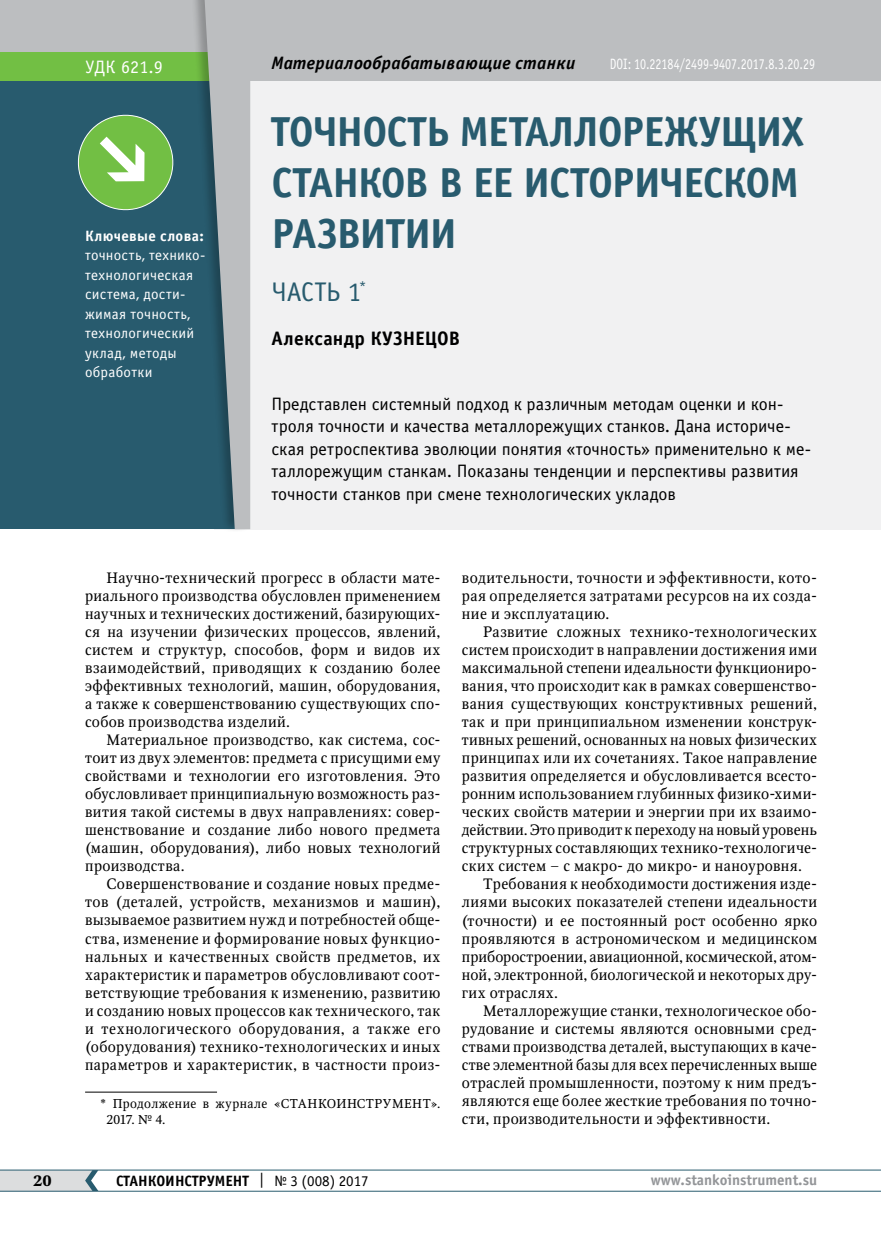
<style>
.page{position:relative;width:881px;height:1234px;background:#fff}
.page>*{position:absolute;margin:0;border:0;box-sizing:border-box;transform-origin:0 0}
.t1{font:700 42px/51px "Officina Sans C";letter-spacing:-.025em;color:#285b6e;text-align:justify}
.t2{font:27px "Officina Sans C";color:#285b6e}
.t3{font:700 19.5px "Officina Sans C";letter-spacing:.015em;color:#000}
.t4{font:18px/22.5px "Officina Sans C";letter-spacing:-.005em;color:#000}
.t5{font:italic 700 18px "Officina Sans C";letter-spacing:.015em;color:#000}
.t6{font:18px "Officina Sans C";letter-spacing:.01em;color:#fff}
.t7{font:15px/18px "Octava";letter-spacing:.03em;color:#000;text-align:justify}
.t8{font:15px/19.5px "Officina Sans C";letter-spacing:.015em;color:#fff}
.t9{font:15px "Officina Sans C";letter-spacing:.015em;color:#fff;scale:.8 1}
.t10{font:700 15px "Officina Sans C";color:#000}
.t11{font:700 15px "Officina Sans C";color:#939598}
.t12{font:700 15px "Officina Sans C";letter-spacing:.02em;color:#fff}
.t13{font:700 15px "Octava";color:#000}
.t14{font:12.75px/15.8px "Octava";letter-spacing:.03em;color:#000}
.s1{font-weight:400}
</style>
<div class="page">
<hr style="left:0;top:1190px;width:880px;height:1px;background:#285b6e">
<hr style="left:0;top:1169px;width:880px;height:1px;background:#285b6e">
<svg style="left:0;top:1169px;width:98px;height:21px;background:#cbd1d4"></svg>
<div style="left:0;top:0;width:880px;height:81px;background:#bcbec0"></div>
<div style="left:214px;top:81px;width:666px;height:448px;background:#f1f1f2"></div>
<div style="left:0;top:74px;width:236px;height:455px;background:#285b6e"></div>
<svg style="left:77px;top:114px;width:97px;height:97px"></svg>
<div style="left:0;top:52px;width:222px;height:29px;background:#72bf44"></div>
<div style="left:190px;top:0;width:61px;height:533px;background:#000;opacity:.25"></div>
<svg style="left:204px;top:0;width:46px;height:529px"></svg>
<hr style="left:85px;top:1091px;width:132px;height:1px;background:#000">
<p class="t6" style="left:85px;top:57px;width:79px">УДК 621.9</p>
<p class="t5" style="left:271px;top:53px;width:305px">Материалообрабатывающие станки</p>
<p class="t9" style="left:609px;top:56px;width:258px">DOI: 10.22184/2499-9407.2017.8.3.20.29</p>
<p class="t12" style="left:85px;top:227px;width:120px">Ключевые слова:</p>
<p class="t8" style="left:85px;top:246px;width:122px">точность, технико&shy;технологическая система, дости&shy;жимая точность, технологический уклад, методы обработки</p>
<h1 class="t1" style="left:271px;top:107px;width:533px">Точность металлорежущих станков в еЕ историческом развитии</h1>
<h2 class="t2" style="left:271px;top:277px;width:97px">Часть 1<sup>*</sup></h2>
<h3 class="t3" style="left:271px;top:327px;width:111px">Александр КУЗНЕ</h3>
<h3 class="t3" style="left:424px;top:327px;width:24px">ЦОВ</h3>
<p class="t4" style="left:271px;top:393px;width:541px">Представлен системный подход к различным методам оценки и кон&shy;троля точности и качества металлорежущих станков. Дана историче&shy;ская ретроспектива эволюции понятия «точность» применительно к ме&shy;таллорежущим станкам. Показаны тенденции и перспективы развития точности станков при смене технологических укладов</p>
<p class="t7" style="left:85px;top:569px;width:357px;text-indent:21px">Научно-технический прогресс в области мате&shy;риального производства обусловлен применением научных и технических достижений, базирующих&shy;ся на изучении физических процессов, явлений, систем и структур, способов, форм и видов их взаимодействий, приводящих к созданию более эффективных технологий, машин, оборудования, а также к совершенствованию существующих спо&shy;собов производства изделий. <sup>*</sup></p>
<p class="t7" style="left:85px;top:731px;width:357px;text-align:left;text-indent:21px">Материальное производство, как система, сос&shy;тоит из двух элементов: предмета с присущими ему свойствами и технологии его изготовления. Это обусловливает принципиальную возможность раз&shy;вития такой системы в двух направлениях: совер&shy;шенствование и создание либо нового предмета (машин, оборудования), либо новых технологий производства.</p>
<p class="t7" style="left:85px;top:875px;width:357px;text-align:left;text-indent:21px">Совершенствование и создание новых предме&shy;тов (деталей, устройств, механизмов и машин), вызываемое развитием нужд и потребностей обще&shy;ства, изменение и формирование новых функцио&shy;нальных и качественных свойств предметов, их характеристик и параметров обусловливают соот&shy;ветствующие требования к изменению, развитию и созданию новых процессов как технического, так и технологического оборудования, а также его (оборудования) технико-технологических и иных параметров и характеристик, в частности произ-</p>
<p class="t14" style="left:106px;top:1095px;width:335px;text-indent:-6px">* Продолжение в журнале «СТАНКОИНСТРУМЕНТ».<br>2017. № 4.</p>
<p class="t7" style="left:461px;top:569px;width:357px">водительности, точности и эффективности, кото&shy;рая определяется затратами ресурсов на их созда&shy;ние и эксплуатацию.</p>
<p class="t7" style="left:461px;top:623px;width:357px;text-indent:21px">Развитие сложных технико-технологических систем происходит в направлении достижения ими максимальной степени идеальности функциониро&shy;вания, что происходит как в рамках совершенство&shy;вания существующих конструктивных решений, так и при принципиальном изменении конструк&shy;тивных решений, основанных на новых физических принципах или их сочетаниях. Такое направление развития определяется и обусловливается всесто&shy;ронним использованием глубинных физико-хими&shy;ческих свойств материи и энергии при их взаимо&shy;действии. Это приводит к переходу на новый уровень структурных составляющих технико-технологиче&shy;ских систем – с макро- до микро- и наноуровня.</p>
<p class="t7" style="left:461px;top:875px;width:357px;text-indent:21px">Требования к необходимости достижения изде&shy;лиями высоких показателей степени идеальности (точности) и ее постоянный рост особенно ярко проявляются в астрономическом и медицинском приборостроении, авиационной, космической, атом&shy;ной, электронной, биологической и некоторых дру&shy;гих отраслях.</p>
<p class="t7" style="left:461px;top:1001px;width:357px;text-indent:21px">Металлорежущие станки, технологическое обо&shy;рудование и системы являются основными сред&shy;ствами производства деталей, выступающих в каче&shy;стве элементной базы для всех перечисленных выше отраслей промышленности, поэтому к ним предъ&shy;являются еще более жесткие требования по точно&shy;сти, производительности и эффективности.</p>
<p class="t13" style="left:33px;top:1170px;width:20px">20</p>
<p class="t10" style="left:116px;top:1171px;width:254px">СТАНКОИНСТРУМЕНТ <span class="s1">| № 3 (008) 2017</span></p>
<p class="t11" style="left:650px;top:1171px;width:168px">www.stankoinstrument.su</p>
</div>
